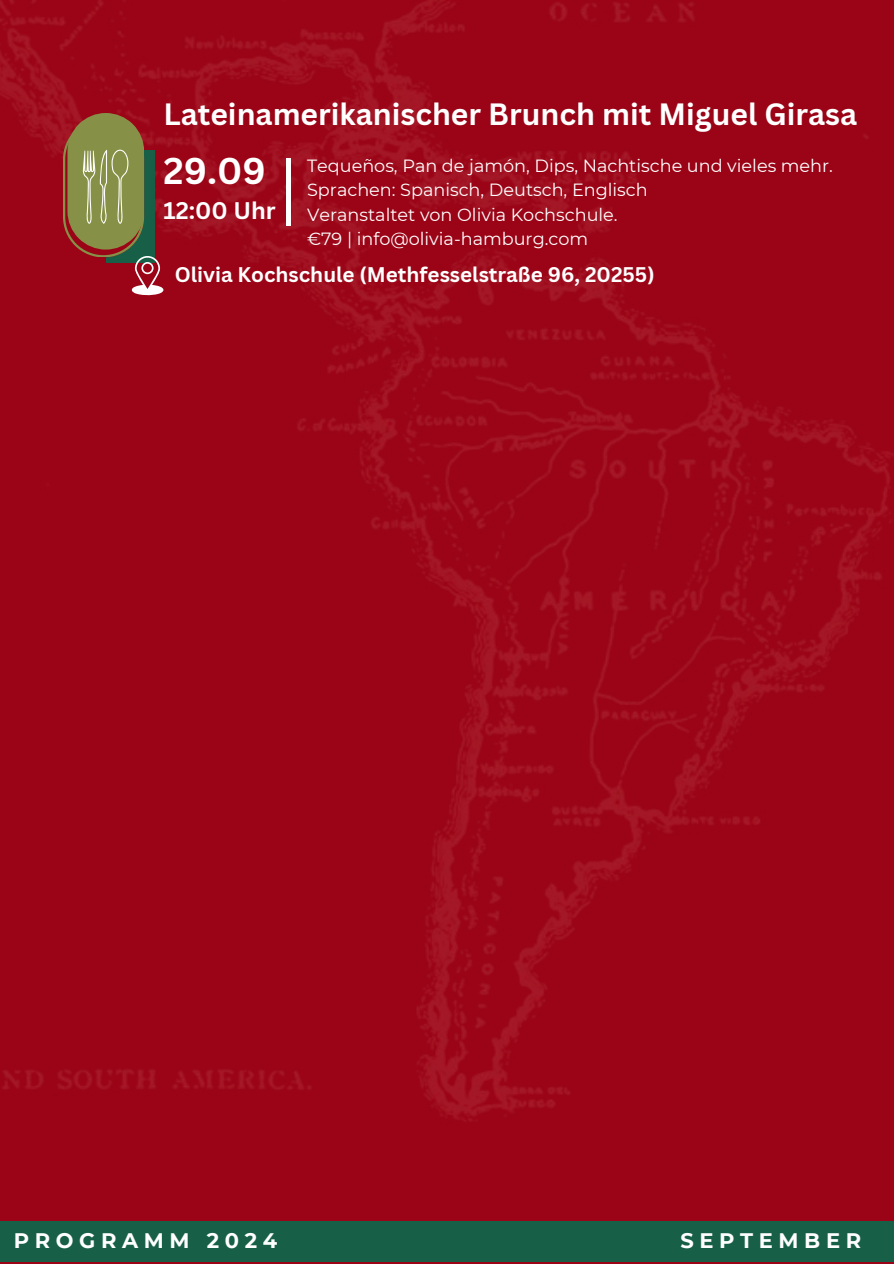
<style>
.page{position:relative;width:894px;height:1264px;background:#fff}
.page>*{position:absolute;margin:0;border:0;box-sizing:border-box;transform-origin:0 0}
.t1{font:700 36.3px "Canva Sans";color:#fff}
.t2{font:700 30px "Canva Sans";color:#fff}
.t3{font:700 23.4px "Canva Sans";color:#fff}
.t4{font:700 21px "Montserrat";letter-spacing:.27em;color:#fff}
.t5{font:700 20.7px "Canva Sans";color:#fff}
.t6{font:17.7px/24.5px "Montserrat";color:#fff}
</style>
<div class="page">
<div style="left:0;top:0;width:893px;height:1263px;background:#9a0416"></div>
<img style="left:0;top:0;width:893px;height:1121px">
<div style="left:286px;top:158px;width:5px;height:68px;background:#fff"></div>
<div style="left:0;top:1220px;width:893px;height:41px;background:#176047"></div>
<svg style="left:63px;top:113px;width:100px;height:183px"></svg>
<h2 class="t2" style="left:163px;top:93px;width:695px">Lateinamerikanischer Brunch mit Miguel Girasa</h2>
<p class="t6" style="left:307px;top:153px;width:527px">Tequeños, Pan de jamón, Dips, Nachtische und vieles mehr.<br>Sprachen: Spanisch, Deutsch, Englisch<br>Veranstaltet von Olivia Kochschule.<br>€79 | info@olivia-hamburg.com</p>
<h1 class="t1" style="left:163px;top:145px;width:104px">29.09</h1>
<h3 class="t3" style="left:163px;top:194px;width:114px">12:00 Uhr</h3>
<p class="t5" style="left:175px;top:260px;width:481px">Olivia Kochschule (Methfesselstraße 96, 20255)</p>
<p class="t4" style="left:14px;top:1227px;width:265px">PROGRAMM 2024</p>
<p class="t4" style="left:680px;top:1227px;width:182px">SEPTEMBER</p>
</div>
